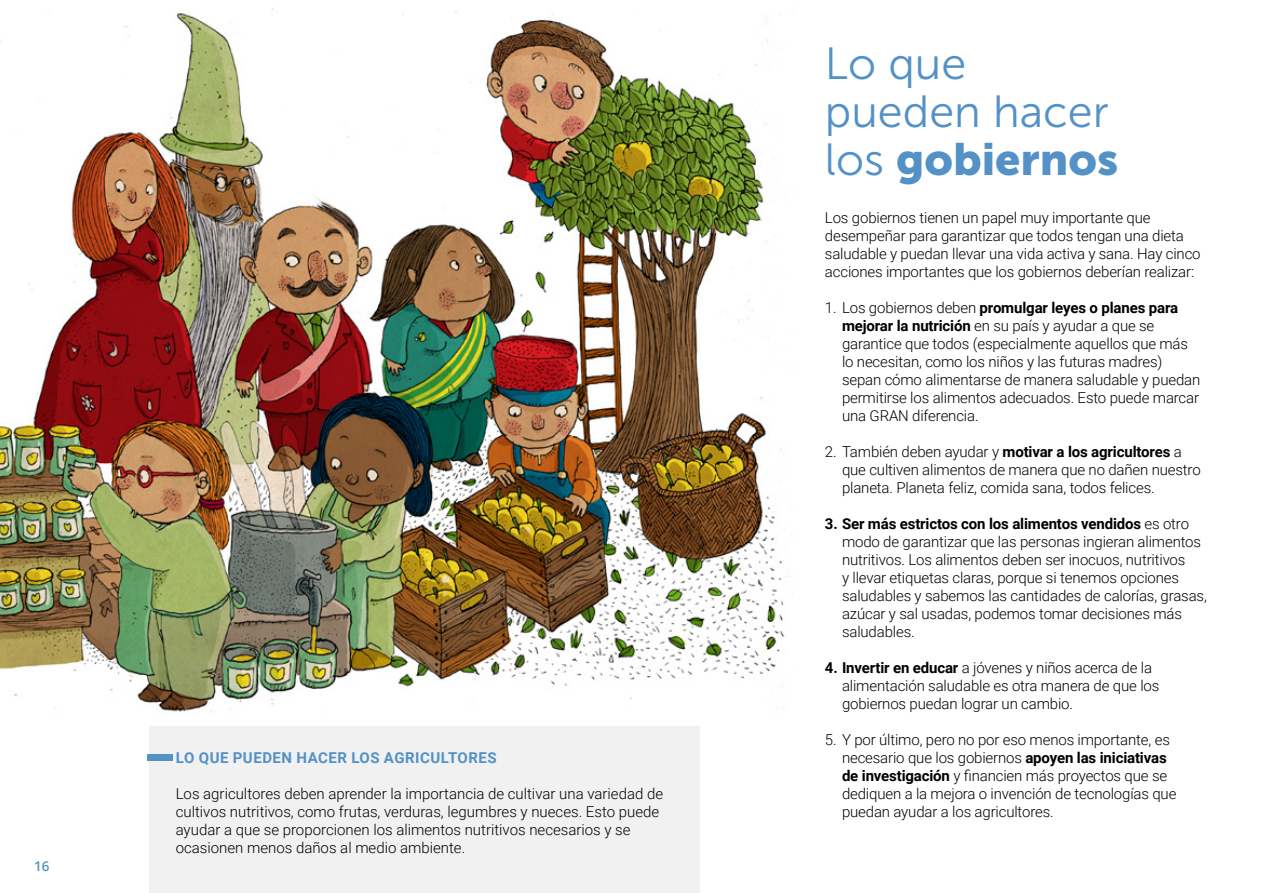
<style>
.page{position:relative;width:1263px;height:893px;background:#fff}
.page>*{position:absolute;margin:0;border:0;box-sizing:border-box;transform-origin:0 0}
.t1{font:45px/48px "Museo Sans 300";color:#5391c6}
.t2{font:45px "Museo Sans 900";color:#5391c6}
.t3{font:300 15px/18px "Roboto";letter-spacing:-.01em;color:#000}
.t4{font:700 15px "Roboto";letter-spacing:.035em;color:#5391c6}
.t5{font:600 13.5px "Open Sans";color:#5391c6}
.s1{font-family:"Museo Sans 300"}
.s2{font-weight:700}
</style>
<div class="page">
<img style="left:0;top:7px;width:796px;height:705px">
<div style="left:149px;top:727px;width:550px;height:166px;background:#f1f1f2"></div>
<div style="left:147px;top:754px;width:25px;height:7px;background:#5391c6"></div>
<p class="t5" style="left:34px;top:856px;width:17px">16</p>
<p class="t4" style="left:176px;top:747px;width:322px">LO QUE PUEDEN HACER LOS AGRICULTORES</p>
<p class="t3" style="left:176px;top:784px;width:489px">Los agricultores deben aprender la importancia de cultivar una variedad de cultivos nutritivos, como frutas, verduras, legumbres y nueces. Esto puede ayudar a que se proporcionen los alimentos nutritivos necesarios y se ocasionen menos daños al medio ambiente.</p>
<h1 class="t1" style="left:825px;top:39px;width:285px">Lo que pueden hacer</h1>
<h1 class="t2" style="left:825px;top:133px;width:295px"><span class="s1">los</span> gobiernos</h1>
<p class="t3" style="left:825px;top:208px;width:377px">Los gobiernos tienen un papel muy importante que desempeñar para garantizar que todos tengan una dieta saludable y puedan llevar una vida activa y sana. Hay cinco acciones importantes que los gobiernos deberían realizar:</p>
<p class="t3" style="left:842px;top:298px;width:360px;text-indent:-17px">1. Los gobiernos deben <span class="s2">promulgar leyes o planes para mejorar la nutrición</span> en su país y ayudar a que se garantice que todos (especialmente aquellos que más lo necesitan, como los niños y las futuras madres) sepan cómo alimentarse de manera saludable y puedan permitirse los alimentos adecuados. Esto puede marcar una GRAN diferencia.</p>
<p class="t3" style="left:842px;top:442px;width:360px;text-indent:-17px">2. También deben ayudar y <span class="s2">motivar a los agricultores</span> a que cultiven alimentos de manera que no dañen nuestro planeta. Planeta feliz, comida sana, todos felices.</p>
<p class="t3" style="left:842px;top:514px;width:366px;text-indent:-17px"><span class="s2">3. Ser más estrictos con los alimentos vendidos</span> es otro modo de garantizar que las personas ingieran alimentos nutritivos. Los alimentos deben ser inocuos, nutritivos<br>y llevar etiquetas claras, porque si tenemos opciones saludables y sabemos las cantidades de calorías, grasas, azúcar y sal usadas, podemos tomar decisiones más saludables.</p>
<p class="t3" style="left:842px;top:658px;width:319px;text-indent:-17px"><span class="s2">4. Invertir en educar</span> a jóvenes y niños acerca de la alimentación saludable es otra manera de que los gobiernos puedan lograr un cambio.</p>
<p class="t3" style="left:842px;top:730px;width:336px;text-indent:-17px">5. Y por último, pero no por eso menos importante, es necesario que los gobiernos <span class="s2">apoyen las iniciativas de investigación</span> y financien más proyectos que se dediquen a la mejora o invención de tecnologías que puedan ayudar a los agricultores.</p>
</div>
